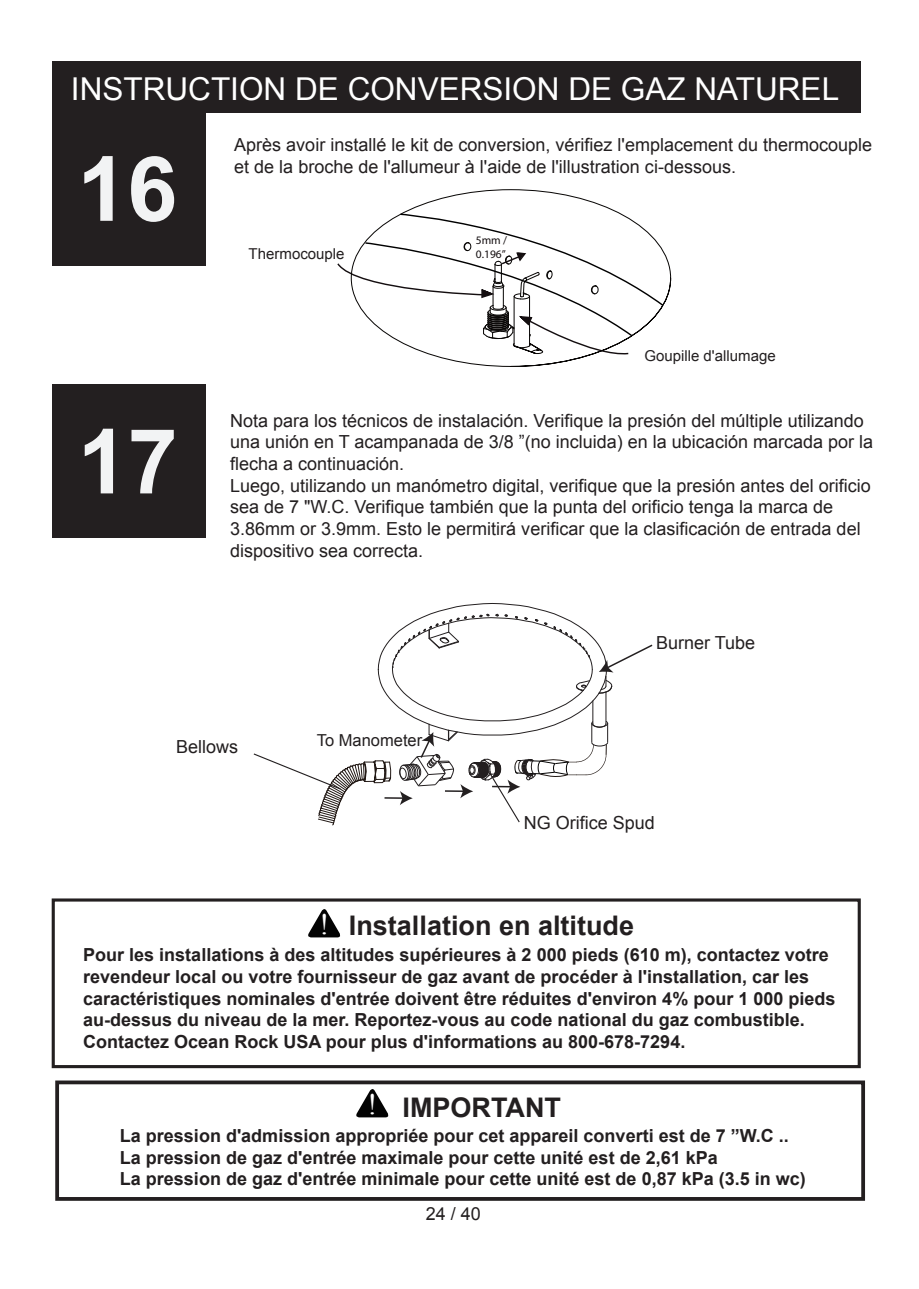
<style>
.page{position:relative;width:919px;height:1289px;background:#fff}
.page>*{position:absolute;margin:0;border:0;box-sizing:border-box;transform-origin:0 0}
.t1{font:700 90px "Arial";color:#f2f3f4}
.t2{font:31.5px "Arial";color:#fff}
.t3{font:700 27px "Arial";color:#231f20}
.t4{font:18px/21.6px "Arial";color:#231f20}
.t5{font:700 18px/21.6px "Arial";color:#231f20}
.t6{font:16.5px "Arial";color:#231f20}
.t7{font:15px "Arial";color:#231f20}
.t8{font:11.4px "Myriad Pro";color:#140e10}
.s1{font-family:"Times New Roman";font-weight:400;font-size:29.55px;color:#fff}
</style>
<div class="page">
<div style="left:52px;top:61px;width:808px;height:51px;background:#231f20"></div>
<div style="left:52px;top:112px;width:153px;height:153px;background:#231f20"></div>
<div style="left:52px;top:898px;width:808px;height:170px;border:3px solid #231f20"></div>
<svg style="left:308px;top:909px;width:33px;height:28px"></svg>
<div style="left:55px;top:1080px;width:810px;height:120px;border:4px solid #231f20"></div>
<svg style="left:356px;top:1089px;width:33px;height:28px"></svg>
<div style="left:53px;top:385px;width:153px;height:153px;background:#231f20"></div>
<svg style="left:402px;top:189px;width:269px;height:178px"></svg>
<svg style="left:337px;top:213px;width:328px;height:144px"></svg>
<svg style="left:253px;top:603px;width:400px;height:223px"></svg>
<h2 class="t2" style="left:71px;top:68px;width:769px">INSTRUCTION DE CONVERSION DE GAZ NATUREL</h2>
<h1 class="t1" style="left:77px;top:129px;width:102px">16</h1>
<h1 class="t1" style="left:78px;top:402px;width:102px">17</h1>
<p class="t4" style="left:234px;top:134px;width:639px">Après avoir installé le kit de conversion, vérifiez l'emplacement du thermocouple et de la broche de l'allumeur à l'aide de l'illustration ci-dessous.</p>
<p class="t8" style="left:476px;top:235px;width:33px">5mm /</p>
<p class="t7" style="left:248px;top:244px;width:97px">Thermocouple</p>
<p class="t8" style="left:476px;top:248px;width:31px">0.196”</p>
<p class="t7" style="left:644px;top:345px;width:133px">Goupille d'allumage</p>
<p class="t4" style="left:230px;top:410px;width:644px">Nota para los técnicos de instalación. Verifique la presión del múltiple utilizando una unión en T acampanada de 3/8 ”(no incluida) en la ubicación marcada por la flecha a continuación.<br>Luego, utilizando un manómetro digital, verifique que la presión antes del orificio sea de 7 "W.C. Verifique también que la punta del orificio tenga la marca de 3.86mm or 3.9mm. Esto le permitirá verificar que la clasificación de entrada del dispositivo sea correcta.</p>
<p class="t4" style="left:656px;top:632px;width:101px">Burner Tube</p>
<p class="t4" style="left:176px;top:736px;width:64px">Bellows</p>
<p class="t6" style="left:317px;top:729px;width:107px">To Manometer</p>
<p class="t4" style="left:523px;top:812px;width:133px">NG Orifice Spud</p>
<h3 class="t3" style="left:319px;top:907px;width:316px"><span class="s1">!</span> Installation en altitude</h3>
<p class="t5" style="left:83px;top:944px;width:753px">Pour les installations à des altitudes supérieures à 2 000 pieds (610 m), contactez votre revendeur local ou votre fournisseur de gaz avant de procéder à l'installation, car les caractéristiques nominales d'entrée doivent être réduites d'environ 4% pour 1 000 pieds au-dessus du niveau de la mer. Reportez-vous au code national du gaz combustible.<br>Contactez Ocean Rock USA pour plus d'informations au 800-678-7294.</p>
<h3 class="t3" style="left:367px;top:1089px;width:195px"><span class="s1">!</span> IMPORTANT</h3>
<p class="t5" style="left:120px;top:1125px;width:687px">La pression d'admission appropriée pour cet appareil converti est de 7 ”W.C ..<br>La pression de gaz d'entrée maximale pour cette unité est de 2,61 kPa<br>La pression de gaz d'entrée minimale pour cette unité est de 0,87 kPa (3.5 in wc)</p>
<p class="t4" style="left:425px;top:1202px;width:57px">24 / 40</p>
</div>
